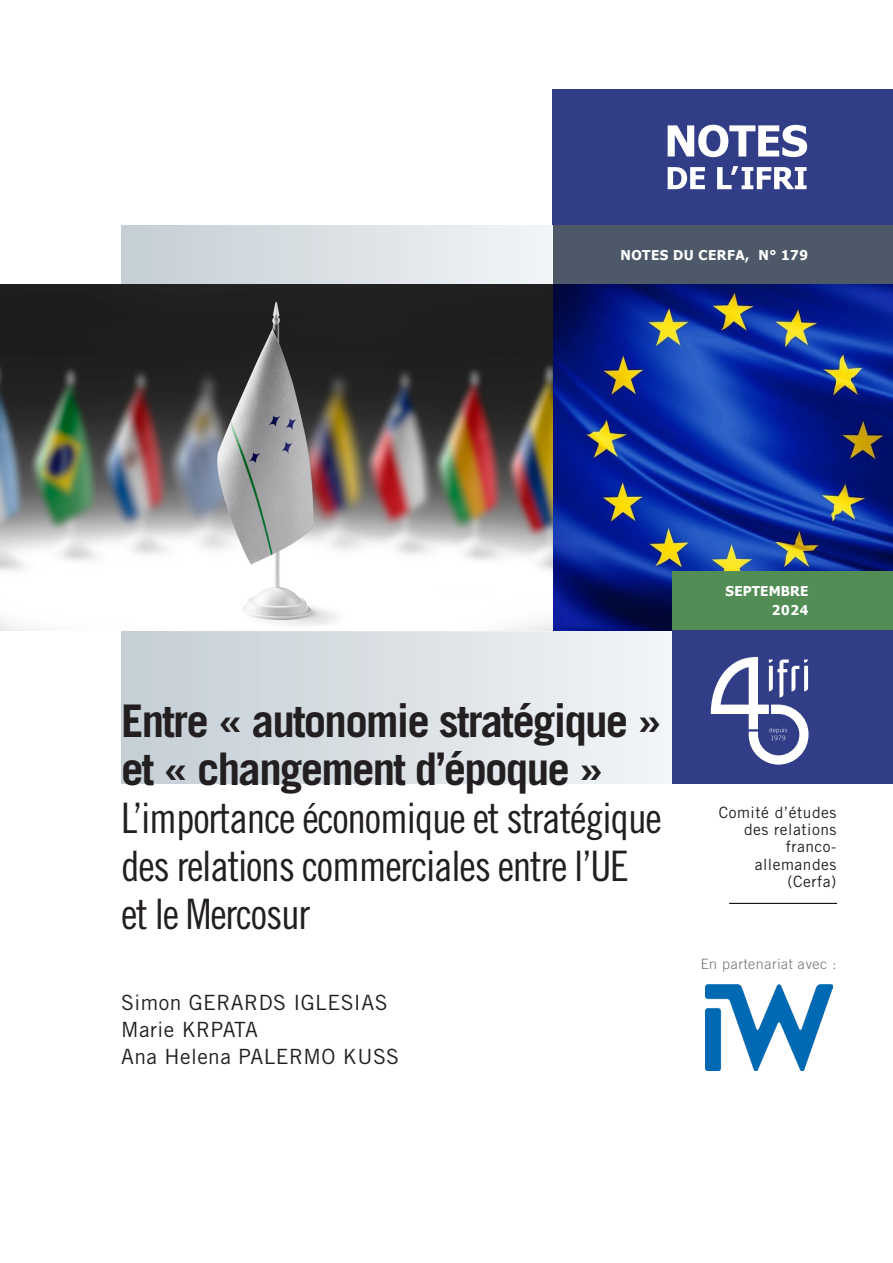
<style>
.page{position:relative;width:893px;height:1263px;background:#fff}
.page>*{position:absolute;margin:0;border:0;box-sizing:border-box;transform-origin:0 0}
.t1{font:700 45px/48px "Trade Gothic LT Std";letter-spacing:-.04em;color:#231f20}
.t2{font:42px/48px "Trade Gothic LT Std Cn 18";letter-spacing:-.03em;color:#231f20}
.t3{font:21px "Trade Gothic LT Std";letter-spacing:.02em;color:#231f20}
.t4{font:15.6px/17.2px "Trade Gothic LT Std";letter-spacing:.035em;color:#231f20;text-align:right}
.t5{font:300 14.25px "Trade Gothic LT Std";letter-spacing:.04em;color:#787070}
.t6{font:700 13.5px "Tahoma";letter-spacing:.035em;color:#fff}
.t7{font:700 13.5px/18.9px "Tahoma";letter-spacing:.01em;color:#fff;text-align:right}
</style>
<div class="page">
<div style="left:553px;top:89px;width:340px;height:136px;background:#313d87"></div>
<div style="left:553px;top:225px;width:340px;height:60px;background:#4d5969"></div>
<div style="left:121px;top:631px;width:551px;height:152px;background:linear-gradient(to right,#c4ced5,#f2f5f7)"></div>
<svg style="left:668px;top:125px;width:139px;height:32px"></svg>
<svg style="left:668px;top:167px;width:37px;height:22px"></svg>
<svg style="left:717px;top:166px;width:89px;height:23px"></svg>
<div style="left:121px;top:225px;width:432px;height:406px;background:linear-gradient(to right,#c4ced5,#f2f5f7)"></div>
<hr style="left:729px;top:903px;width:108px;height:1px;background:#000">
<img style="left:1px;top:285px;width:892px;height:346px">
<div style="left:672px;top:571px;width:221px;height:59px;background:#528d55"></div>
<div style="left:672px;top:630px;width:221px;height:153px;background:#313d87"></div>
<svg style="left:711px;top:657px;width:97px;height:108px"></svg>
<img style="left:705px;top:984px;width:127px;height:87px">
<p class="t6" style="left:621px;top:246px;width:189px">NOTES DU CERFA, N° 179</p>
<p class="t1" style="left:121px;top:696px;width:543px">Entre « autonomie stratégique » et « changement d’époque »</p>
<p class="t2" style="left:121px;top:794px;width:542px">L’importance économique et stratégique des relations commerciales entre l’UE et le Mercosur</p>
<p class="t3" style="left:121px;top:990px;width:268px">Simon GERARDS IGLESIAS</p>
<p class="t3" style="left:121px;top:1017px;width:138px">Marie KRPATA</p>
<p class="t3" style="left:121px;top:1044px;width:279px">Ana Helena PALERMO KUSS</p>
<p class="t7" style="left:726px;top:582px;width:84px">SEPTEMBRE<br>2024</p>
<p class="t4" style="left:719px;top:803px;width:119px">Comité d’études des relations</p>
<p class="t4" style="left:786px;top:838px;width:52px">franco-</p>
<p class="t4" style="left:755px;top:855px;width:83px">allemandes</p>
<p class="t4" style="left:787px;top:872px;width:50px">(Cerfa)</p>
<p class="t5" style="left:701px;top:955px;width:137px">En partenariat avec :</p>
</div>
